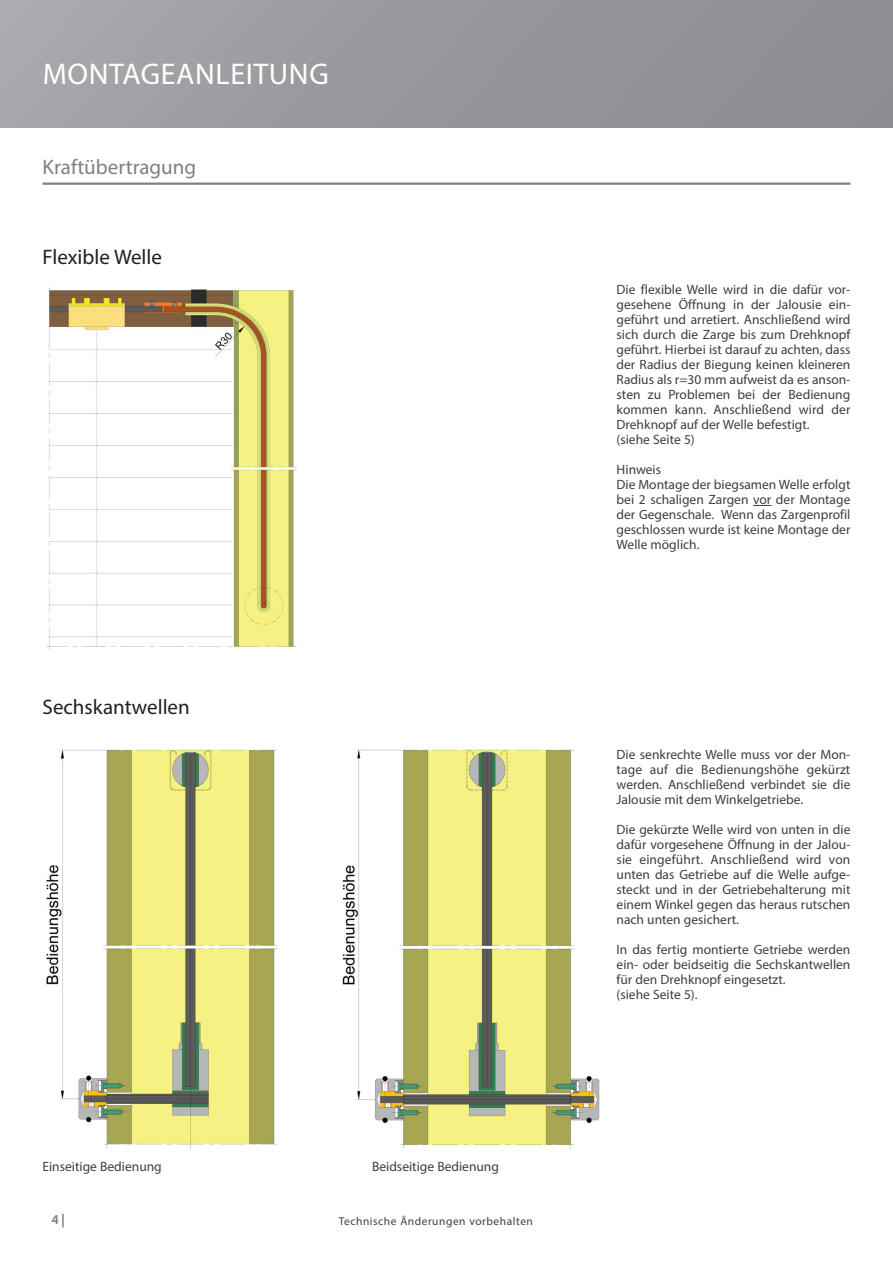
<style>
.page{position:relative;width:893px;height:1263px;background:#fff}
.page>*{position:absolute;margin:0;border:0;box-sizing:border-box;transform-origin:0 0}
.t1{font:30px "Myriad Pro";letter-spacing:.02em;color:#fff}
.t2{font:21px "Myriad Pro";color:#231f20}
.t3{font:21px "Myriad Pro";color:#7f8087}
.t4{font:13.5px/15px "Myriad Pro";color:#3e3e3f}
.t5{font:13.5px "Myriad Pro";color:#7f8087}
.t6{font:11.4px "Myriad Pro";letter-spacing:.05em;color:#3e3e3f}
</style>
<div class="page">
<div style="left:0;top:0;width:893px;height:128px;background:linear-gradient(to right,#a5a7aa,#898b8e)"></div>
<hr style="left:43px;top:183px;width:807px;height:2px;background:#7f8087">
<img style="left:46px;top:287px;width:251px;height:363px">
<img style="left:46px;top:749px;width:232px;height:399px">
<img style="left:342px;top:749px;width:258px;height:399px">
<svg style="left:753px;top:505px;width:18px;height:1px"></svg>
<h1 class="t1" style="left:43px;top:55px;width:287px">MONTAGEANLEITUNG</h1>
<h2 class="t3" style="left:43px;top:154px;width:155px">Kraftübertragung</h2>
<h2 class="t2" style="left:43px;top:244px;width:121px">Flexible Welle</h2>
<h2 class="t2" style="left:43px;top:694px;width:149px">Sechskantwellen</h2>
<p class="t4" style="left:43px;top:1159px;width:121px">Einseitige Bedienung</p>
<p class="t4" style="left:372px;top:1159px;width:128px">Beidseitige Bedienung</p>
<p class="t5" style="left:52px;top:1211px;width:15px">4 |</p>
<p class="t6" style="left:339px;top:1214px;width:196px">Technische Änderungen vorbehalten</p>
<p class="t4" style="left:617px;top:282px;width:235px">Die flexible Welle wird in die dafür vor&shy;gesehene Öffnung in der Jalousie ein&shy;geführt und arretiert. Anschließend wird sich durch die Zarge bis zum Drehknopf geführt. Hierbei ist darauf zu achten, dass der Radius der Biegung keinen kleineren Radius als r=30 mm aufweist da es anson&shy;sten zu Problemen bei der Bedienung kommen kann. Anschließend wird der Drehknopf auf der Welle befestigt.<br>(siehe Seite 5)</p>
<p class="t4" style="left:617px;top:462px;width:235px">Hinweis<br>Die Montage der biegsamen Welle erfolgt bei 2 schaligen Zargen vor der Montage der Gegenschale. Wenn das Zargenprofil geschlossen wurde ist keine Montage der<br>Welle möglich.</p>
<p class="t4" style="left:617px;top:747px;width:235px;text-align:justify">Die senkrechte Welle muss vor der Mon&shy;tage auf die Bedienungshöhe gekürzt werden. Anschließend verbindet sie die Jalousie mit dem Winkelgetriebe.</p>
<p class="t4" style="left:617px;top:822px;width:235px;text-align:justify">Die gekürzte Welle wird von unten in die dafür vorgesehene Öffnung in der Jalou&shy;sie eingeführt. Anschließend wird von unten das Getriebe auf die Welle aufge&shy;steckt und in der Getriebehalterung mit einem Winkel gegen das heraus rutschen nach unten gesichert.</p>
<p class="t4" style="left:617px;top:942px;width:235px">In das fertig montierte Getriebe werden ein- oder beidseitig die Sechskantwellen für den Drehknopf eingesetzt.<br>(siehe Seite 5).</p>
</div>
